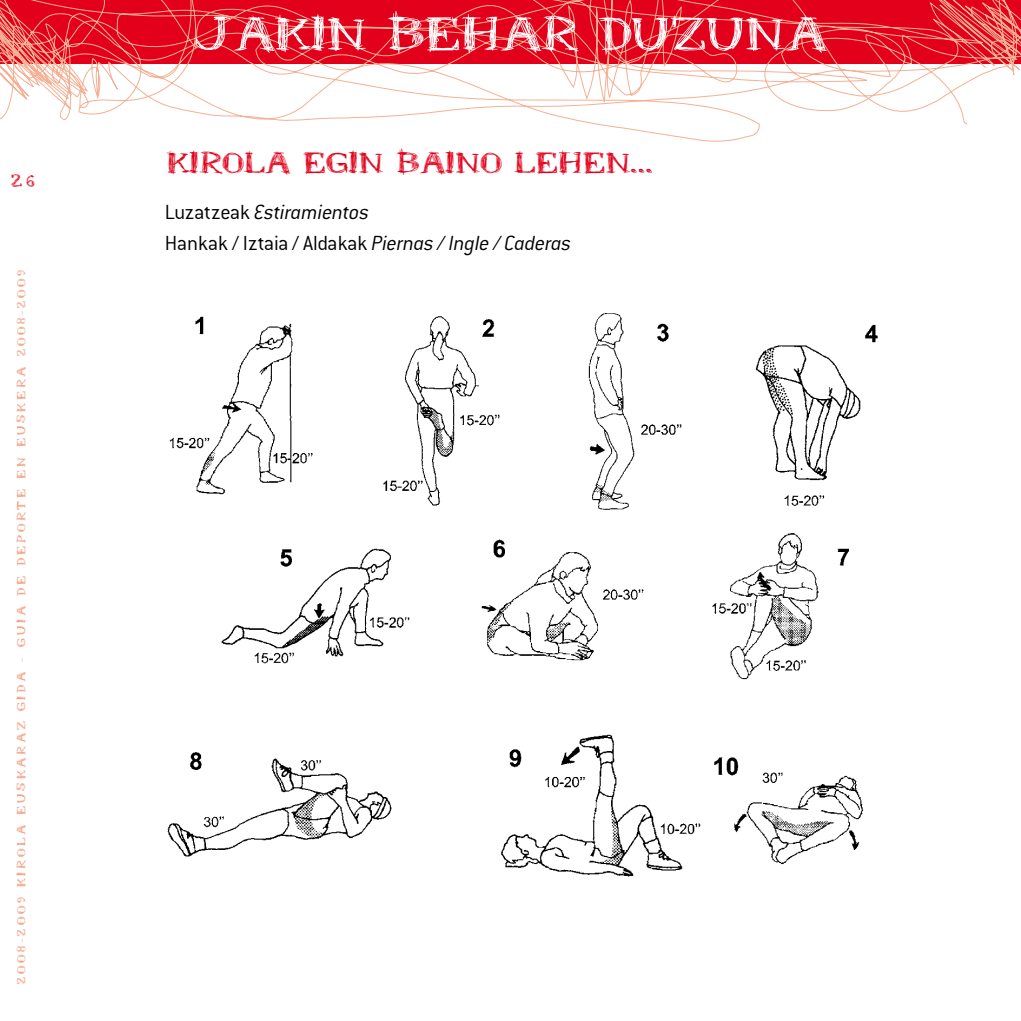
<style>
.page{position:relative;width:1021px;height:1021px;background:#fff}
.page>*{position:absolute;margin:0;border:0;box-sizing:border-box;transform-origin:0 0}
.t1{font:54px "Mr B";color:#fff}
.t2{font:33.75px "Mr B";color:#e2001a}
.t3{font:italic 300 22.5px/31.5px "Conduit ITC";letter-spacing:-.01em;color:#000}
.t4{font:20.25px "Mr B";color:#e2001a}
.t5{font:13.5px "Mr B";letter-spacing:.19em;color:#f29979}
.s1{font-style:normal}
</style>
<div class="page">
<svg style="left:0;top:0;width:1020px;height:142px"></svg>
<img style="left:167px;top:313px;width:711px;height:564px">
<p class="t4" style="left:12px;top:169px;width:25px">26</p>
<p class="t5" style="left:14px;top:983px;width:716px;rotate:-90deg">2008-2009 KIROLA EUSKARAZ GIDA - GUIA DE DEPORTE EN EUSKERA 2008-2009</p>
<h1 class="t1" style="left:195px;top:3px;width:633px">jakin behar duzuna</h1>
<h2 class="t2" style="left:167px;top:144px;width:488px">kirola egin baino lehen...</h2>
<p class="t3" style="left:165px;top:195px;width:408px"><span class="s1">Luzatzeak</span> Estiramientos<br><span class="s1">Hankak / Iztaia / Aldakak</span> Piernas / Ingle / Caderas</p>
</div>
